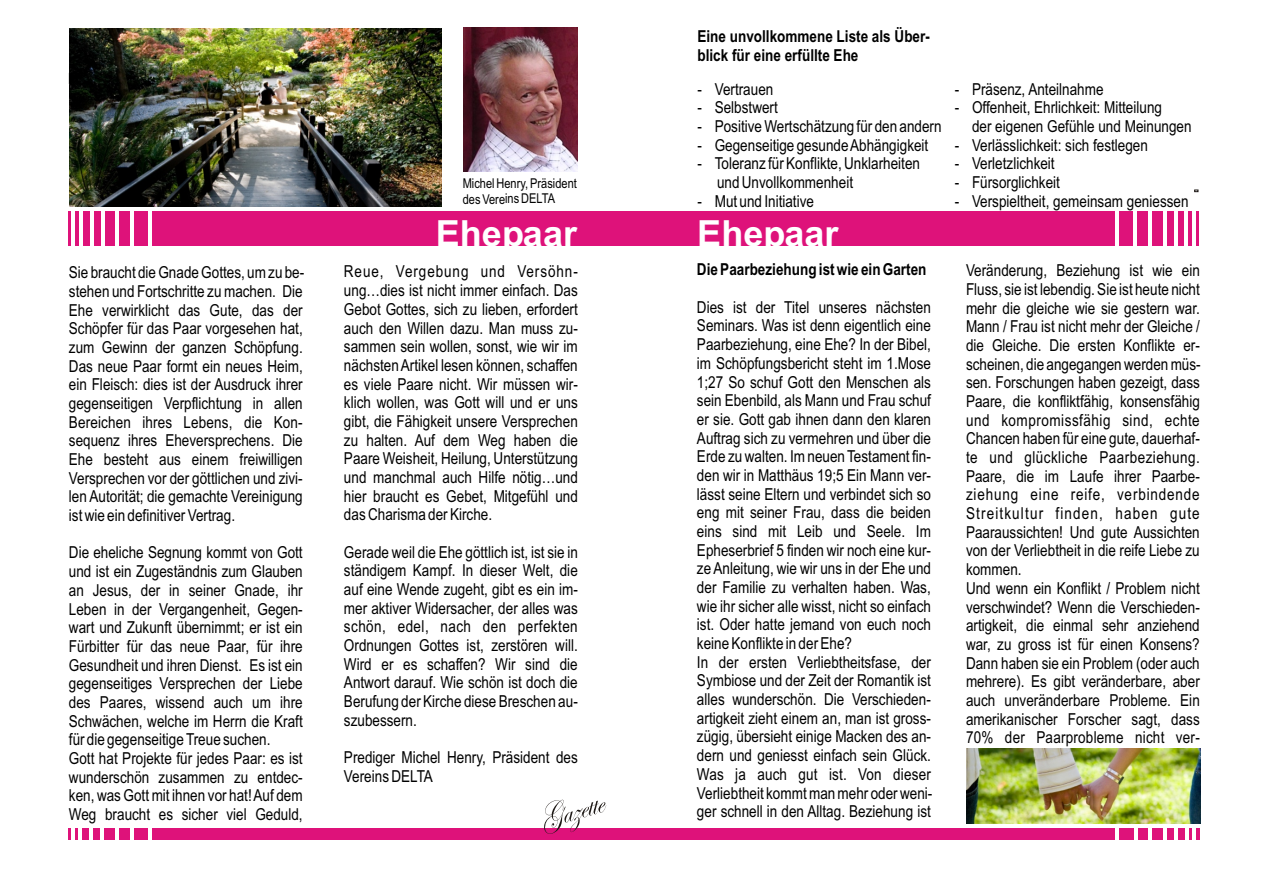
<style>
.page{position:relative;width:1263px;height:894px;background:#fff}
.page>*{position:absolute;margin:0;border:0;box-sizing:border-box;transform-origin:0 0}
.t1{font:700 36px "Arial";color:#fff}
.t2{font:16.5px/18.8px "Arial Narrow";color:#000}
.t3{font:700 16.5px/18.9px "Arial Narrow";color:#000}
.t4{font:13.5px/15.3px "Arial Narrow";letter-spacing:-.005em;color:#000}
</style>
<div class="page">
<div style="left:24px;top:211px;width:1197px;height:34px;background:#de127a"></div>
<hr style="left:1115px;top:209px;width:4px;height:43px;background:#fff">
<hr style="left:1133px;top:209px;width:4px;height:43px;background:#fff">
<hr style="left:1148px;top:209px;width:4px;height:43px;background:#fff">
<hr style="left:1163px;top:209px;width:3px;height:43px;background:#fff">
<hr style="left:1174px;top:209px;width:3px;height:43px;background:#fff">
<hr style="left:1185px;top:209px;width:3px;height:43px;background:#fff">
<hr style="left:1192px;top:209px;width:4px;height:43px;background:#fff">
<div style="left:1199px;top:209px;width:50px;height:43px;background:#fff"></div>
<hr style="left:148px;top:209px;width:4px;height:43px;background:#fff">
<hr style="left:130px;top:209px;width:4px;height:43px;background:#fff">
<hr style="left:115px;top:209px;width:4px;height:43px;background:#fff">
<hr style="left:101px;top:209px;width:3px;height:43px;background:#fff">
<hr style="left:90px;top:209px;width:3px;height:43px;background:#fff">
<hr style="left:79px;top:209px;width:3px;height:43px;background:#fff">
<hr style="left:71px;top:209px;width:4px;height:43px;background:#fff">
<div style="left:18px;top:209px;width:50px;height:43px;background:#fff"></div>
<div style="left:24px;top:828px;width:1197px;height:11px;background:#de127a"></div>
<hr style="left:1115px;top:828px;width:4px;height:13px;background:#fff">
<svg style="left:1134px;top:828px;width:3px;height:11px"></svg>
<hr style="left:1148px;top:828px;width:4px;height:13px;background:#fff">
<hr style="left:1163px;top:828px;width:4px;height:13px;background:#fff">
<hr style="left:1174px;top:828px;width:4px;height:13px;background:#fff">
<hr style="left:1185px;top:828px;width:4px;height:13px;background:#fff">
<hr style="left:1192px;top:828px;width:4px;height:13px;background:#fff">
<div style="left:1200px;top:828px;width:49px;height:13px;background:#fff"></div>
<hr style="left:148px;top:828px;width:4px;height:13px;background:#fff">
<svg style="left:130px;top:828px;width:3px;height:11px"></svg>
<hr style="left:115px;top:828px;width:4px;height:13px;background:#fff">
<svg style="left:101px;top:828px;width:3px;height:11px"></svg>
<svg style="left:90px;top:828px;width:3px;height:11px"></svg>
<svg style="left:79px;top:828px;width:3px;height:11px"></svg>
<hr style="left:71px;top:828px;width:4px;height:13px;background:#fff">
<div style="left:18px;top:828px;width:50px;height:13px;background:#fff"></div>
<svg style="left:544px;top:800px;width:62px;height:34px"></svg>
<img style="left:69px;top:29px;width:372px;height:177px">
<img style="left:464px;top:28px;width:113px;height:144px">
<img style="left:966px;top:749px;width:235px;height:74px">
<p class="t2" style="left:69px;top:265px;width:237px;text-align:justify">Sie braucht die Gnade Gottes, um zu be&shy;stehen und Fortschritte zu machen. Die Ehe verwirklicht das Gute, das der Schöpfer für das Paar vorgesehen hat, zum Gewinn der ganzen Schöpfung.<br>Das neue Paar formt ein neues Heim, ein Fleisch: dies ist der Ausdruck ihrer gegenseitigen Verpflichtung in allen Bereichen ihres Lebens, die Kon&shy;sequenz ihres Eheversprechens. Die Ehe besteht aus einem freiwilligen Versprechen vor der göttlichen und zivi&shy;len Autorität; die gemachte Vereinigung ist wie ein definitiver Vertrag.</p>
<p class="t2" style="left:69px;top:545px;width:235px">Die eheliche Segnung kommt von Gott und ist ein Zugeständnis zum Glauben an Jesus, der in seiner Gnade, ihr Leben in der Vergangenheit, Gegen&shy;wart und Zukunft übernimmt; er ist ein Fürbitter für das neue Paar, für ihre Gesundheit und ihren Dienst. Es ist ein gegenseitiges Versprechen der Liebe des Paares, wissend auch um ihre Schwächen, welche im Herrn die Kraft für die gegenseitige Treue suchen.<br>Gott hat Projekte für jedes Paar: es ist wunderschön zusammen zu entdec&shy;ken, was Gott mit ihnen vor hat! Auf dem Weg braucht es sicher viel Geduld,</p>
<p class="t4" style="left:463px;top:177px;width:116px">Michel Henry, Präsident des Vereins DELTA</p>
<p class="t3" style="left:698px;top:25px;width:234px">Eine unvollkommene Liste als Über&shy;blick für eine erfüllte Ehe</p>
<p class="t2" style="left:698px;top:81px;width:77px">- Vertrauen</p>
<p class="t2" style="left:698px;top:100px;width:82px">- Selbstwert</p>
<p class="t2" style="left:698px;top:118px;width:246px">- Positive Wertschätzung für den andern</p>
<p class="t2" style="left:698px;top:137px;width:232px">- Gegenseitige gesunde Abhängigkeit</p>
<p class="t2" style="left:717px;top:156px;width:205px;text-indent:-19px">- Toleranz für Konflikte, Unklarheiten und Unvollkommenheit</p>
<p class="t2" style="left:698px;top:193px;width:118px">- Mut und Initiative</p>
<h1 class="t1" style="left:436px;top:220px;width:143px">Ehepaar</h1>
<h1 class="t1" style="left:697px;top:219px;width:143px">Ehepaar</h1>
<p class="t3" style="left:697px;top:259px;width:231px">Die Paarbeziehung ist wie ein Garten</p>
<p class="t2" style="left:697px;top:299px;width:237px">Dies ist der Titel unseres nächsten Seminars. Was ist denn eigentlich eine Paarbeziehung, eine Ehe? In der Bibel, im Schöpfungsbericht steht im 1.Mose 1;27 So schuf Gott den Menschen als sein Ebenbild, als Mann und Frau schuf er sie. Gott gab ihnen dann den klaren Auftrag sich zu vermehren und über die Erde zu walten. Im neuen Testament fin&shy;den wir in Matthäus 19;5 Ein Mann ver&shy;lässt seine Eltern und verbindet sich so eng mit seiner Frau, dass die beiden eins sind mit Leib und Seele. Im Epheserbrief 5 finden wir noch eine kur&shy;ze Anleitung, wie wir uns in der Ehe und der Familie zu verhalten haben. Was, wie ihr sicher alle wisst, nicht so einfach ist. Oder hatte jemand von euch noch keine Konflikte in der Ehe?<br>In der ersten Verliebtheitsfase, der Symbiose und der Zeit der Romantik ist alles wunderschön. Die Verschieden&shy;artigkeit zieht einem an, man ist gross&shy;zügig, übersieht einige Macken des an&shy;dern und geniesst einfach sein Glück.<br>Was ja auch gut ist. Von dieser Verliebtheit kommt man mehr oder weni&shy;ger schnell in den Alltag. Beziehung ist</p>
<p class="t2" style="left:344px;top:264px;width:235px;text-align:justify">Reue, Vergebung und Versöhn&shy;ung…dies ist nicht immer einfach. Das Gebot Gottes, sich zu lieben, erfordert auch den Willen dazu. Man muss zu&shy;sammen sein wollen, sonst, wie wir im nächsten Artikel lesen können, schaffen es viele Paare nicht. Wir müssen wir&shy;klich wollen, was Gott will und er uns gibt, die Fähigkeit unsere Versprechen zu halten. Auf dem Weg haben die Paare Weisheit, Heilung, Unterstützung und manchmal auch Hilfe nötig…und hier braucht es Gebet, Mitgefühl und das Charisma der Kirche.</p>
<p class="t2" style="left:344px;top:544px;width:235px;text-align:justify">Gerade weil die Ehe göttlich ist, ist sie in ständigem Kampf. In dieser Welt, die auf eine Wende zugeht, gibt es ein im&shy;mer aktiver Widersacher, der alles was schön, edel, nach den perfekten Ordnungen Gottes ist, zerstören will.<br>Wird er es schaffen? Wir sind die Antwort darauf. Wie schön ist doch die Berufung der Kirche diese Breschen au&shy;szubessern.</p>
<p class="t2" style="left:344px;top:750px;width:235px">Prediger Michel Henry, Präsident des<br>Vereins DELTA</p>
<p class="t2" style="left:955px;top:81px;width:150px">- Präsenz, Anteilnahme</p>
<p class="t2" style="left:972px;top:100px;width:221px;text-indent:-17px">- Offenheit, Ehrlichkeit: Mitteilung<br>der eigenen Gefühle und Meinungen</p>
<p class="t2" style="left:955px;top:137px;width:195px">- Verlässlichkeit: sich festlegen</p>
<p class="t2" style="left:955px;top:156px;width:101px">- Verletzlichkeit</p>
<p class="t2" style="left:955px;top:174px;width:107px">- Fürsorglichkeit</p>
<p class="t2" style="left:955px;top:193px;width:235px">- Verspieltheit, gemeinsam geniessen</p>
<p class="t2" style="left:966px;top:263px;width:236px">Veränderung, Beziehung ist wie ein Fluss, sie ist lebendig. Sie ist heute nicht mehr die gleiche wie sie gestern war.<br>Mann / Frau ist nicht mehr der Gleiche / die Gleiche. Die ersten Konflikte er&shy;scheinen, die angegangen werden müs&shy;sen. Forschungen haben gezeigt, dass Paare, die konfliktfähig, konsensfähig und kompromissfähig sind, echte Chancen haben für eine gute, dauerhaf&shy;te und glückliche Paarbeziehung.<br>Paare, die im Laufe ihrer Paarbe&shy;ziehung eine reife, verbindende Streitkultur finden, haben gute Paaraussichten! Und gute Aussichten von der Verliebtheit in die reife Liebe zu kommen.<br>Und wenn ein Konflikt / Problem nicht verschwindet? Wenn die Verschieden&shy;artigkeit, die einmal sehr anziehend war, zu gross ist für einen Konsens?<br>Dann haben sie ein Problem (oder auch mehrere). Es gibt veränderbare, aber auch unveränderbare Probleme. Ein amerikanischer Forscher sagt, dass 70% der Paarprobleme nicht ver-</p>
</div>
